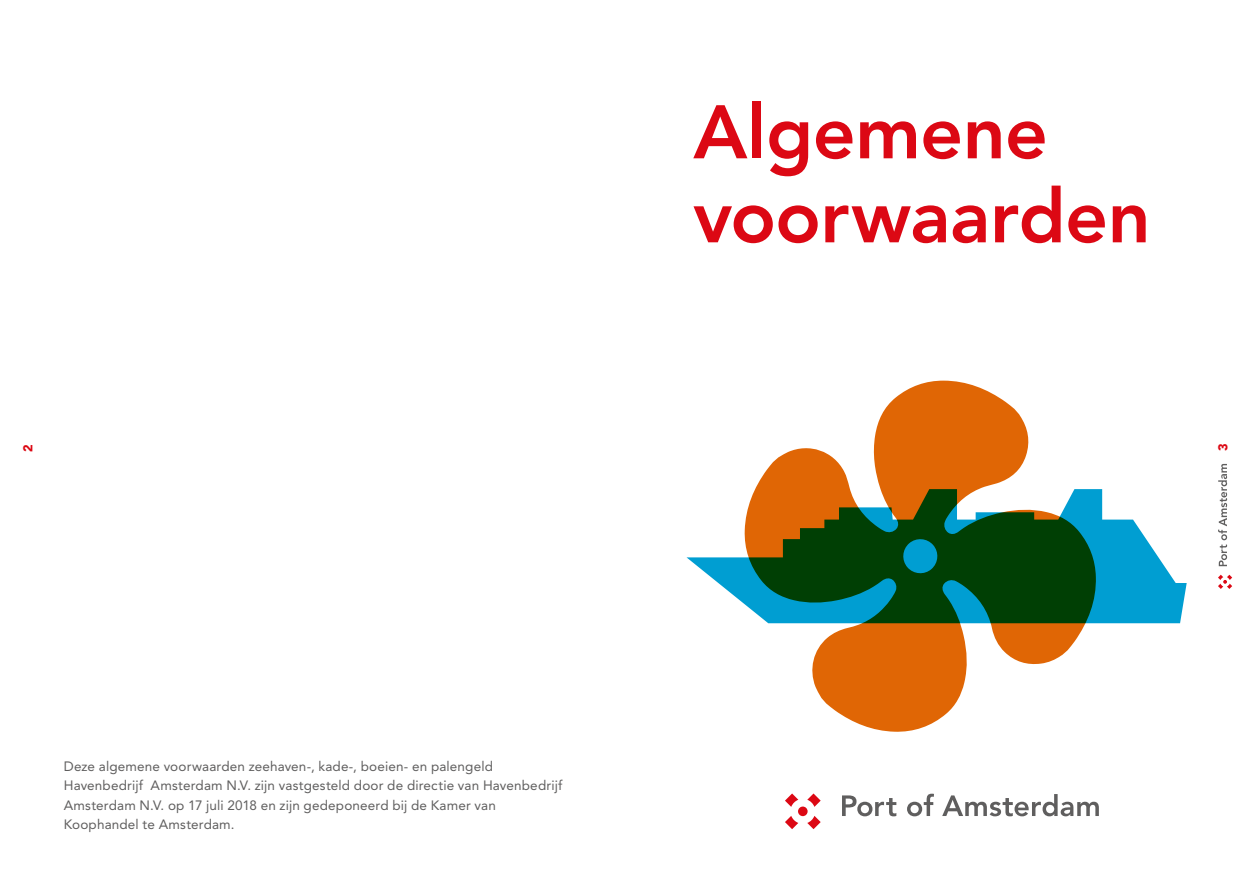
<style>
.page{position:relative;width:1259px;height:893px;background:#fff}
.page>*{position:absolute;margin:0;border:0;box-sizing:border-box;transform-origin:0 0}
.t1{font:800 75px/84px "Avenir";letter-spacing:-.01em;color:#dc0814}
.t2{font:13.5px/19.5px "Avenir";letter-spacing:.01em;color:#5f5e5e}
.t3{font:900 12.9px "Avenir";color:#dc0814}
</style>
<div class="page">
<svg style="left:1218px;top:575px;width:14px;height:14px"></svg>
<svg style="left:1218px;top:464px;width:9px;height:102px"></svg>
<svg style="left:807px;top:793px;width:13px;height:14px"></svg>
<svg style="left:785px;top:793px;width:13px;height:14px"></svg>
<svg style="left:785px;top:816px;width:13px;height:13px"></svg>
<svg style="left:807px;top:816px;width:13px;height:13px"></svg>
<div style="left:798px;top:806px;width:9px;height:10px;background:#dc0814;border-radius:50%"></div>
<svg style="left:842px;top:795px;width:54px;height:21px"></svg>
<svg style="left:907px;top:794px;width:27px;height:22px"></svg>
<svg style="left:942px;top:794px;width:157px;height:22px"></svg>
<svg style="left:686px;top:489px;width:500px;height:134px"></svg>
<svg style="left:744px;top:380px;width:352px;height:352px"></svg>
<h1 class="t1" style="left:693px;top:90px;width:459px">Algemene voorwaarden</h1>
<p class="t3" style="left:20px;top:452px;width:9px;rotate:-90deg">2</p>
<p class="t3" style="left:1215px;top:451px;width:9px;rotate:-90deg">3</p>
<p class="t2" style="left:64px;top:756px;width:500px">Deze algemene voorwaarden zeehaven-, kade-, boeien- en palengeld Havenbedrijf Amsterdam N.V. zijn vastgesteld door de directie van Havenbedrijf Amsterdam N.V. op 17 juli 2018 en zijn gedeponeerd bij de Kamer van Koophandel te Amsterdam.</p>
</div>
